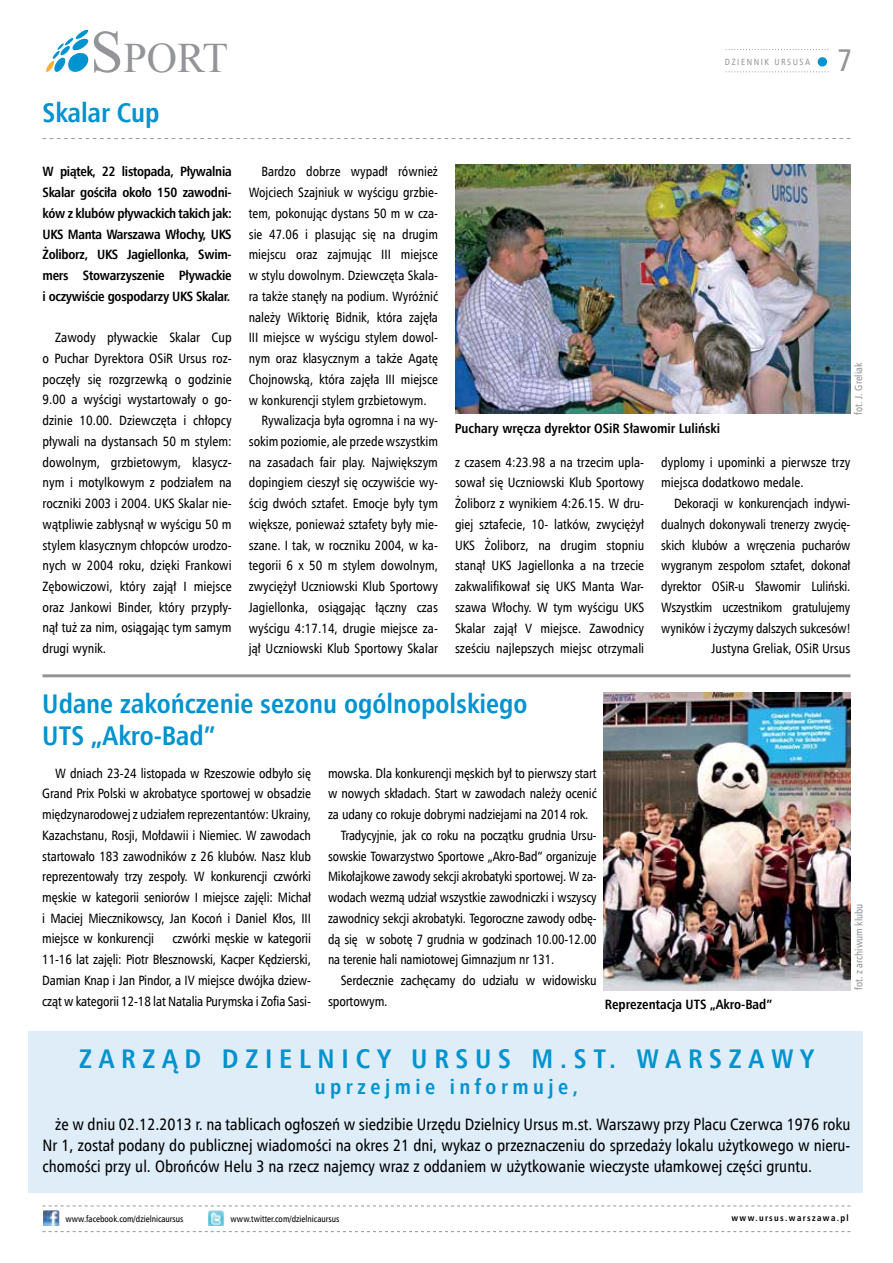
<style>
.page{position:relative;width:893px;height:1263px;background:#fff}
.page>*{position:absolute;margin:0;border:0;box-sizing:border-box;transform-origin:0 0}
.t1{font:42px "Times New Roman";color:#939598}
.t2{font:31.5px "Humnst 777 Cn EU";color:#939598}
.t3{font:700 27px/32.4px "Humnst 777 Cn EU";color:#0093d0}
.t4{font:700 27px "Humnst 777 Cn EU";letter-spacing:.25em;color:#0093d0}
.t5{font:700 21px "Humnst 777 Cn EU";letter-spacing:.215em;color:#0093d0}
.t6{font:16.5px/20.7px "Humnst 777 Cn EU";color:#000;text-align:justify}
.t7{font:13.5px/20.7px "Humnst 777 Cn EU";color:#000;text-align:justify}
.t8{font:700 13.5px/20.7px "Humnst 777 Cn EU";color:#000;text-align:justify}
.t9{font:10.5px "Humnst 777 Cn EU";color:#939598}
.t10{font:9px "Humnst 777 Cn EU";color:#000}
.t11{font:700 9px "Humnst 777 Cn EU";letter-spacing:.15em;color:#000}
.t12{font:9px "Humnst 777 Cn EU";letter-spacing:.175em;color:#939598}
.s1{font-size:60px}
</style>
<div class="page">
<svg style="left:46px;top:29px;width:42px;height:43px"></svg>
<svg style="left:726px;top:49px;width:102px;height:1px"></svg>
<svg style="left:726px;top:71px;width:102px;height:1px"></svg>
<div style="left:818px;top:57px;width:9px;height:10px;background:#0093d0;border-radius:50%"></div>
<svg style="left:43px;top:138px;width:807px;height:1px"></svg>
<svg style="left:43px;top:1205px;width:807px;height:1px"></svg>
<svg style="left:43px;top:1231px;width:807px;height:1px"></svg>
<img style="left:208px;top:1210px;width:16px;height:16px">
<img style="left:43px;top:1210px;width:16px;height:15px">
<div style="left:28px;top:1031px;width:834px;height:161px;background:#deedf7"></div>
<img style="left:455px;top:165px;width:395px;height:249px">
<hr style="left:43px;top:674px;width:807px;height:3px;background:#939598">
<img style="left:604px;top:693px;width:246px;height:297px">
<h1 class="t1" style="left:90px;top:29px;width:140px"><span class="s1">S</span>port</h1>
<h3 class="t3" style="left:43px;top:96px;width:119px">Skalar Cup</h3>
<p class="t8" style="left:43px;top:161px;width:191px">W piątek, 22 listopada, Pływalnia Skalar gościła około 150 zawodni&shy;ków z klubów pływackich takich jak:<br>UKS Manta Warszawa Włochy, UKS Żoliborz, UKS Jagiellonka, Swim&shy;mers Stowarzyszenie Pływackie i oczywiście gospodarzy UKS Skalar.</p>
<p class="t7" style="left:43px;top:327px;width:191px;text-indent:13px">Zawody pływackie Skalar Cup o Puchar Dyrektora OSiR Ursus roz&shy;poczęły się rozgrzewką o godzinie 9.00 a wyścigi wystartowały o go&shy;dzinie 10.00. Dziewczęta i chłopcy pływali na dystansach 50 m stylem: dowolnym, grzbietowym, klasycz&shy;nym i motylkowym z podziałem na roczniki 2003 i 2004. UKS Skalar nie&shy;wątpliwie zabłysnął w wyścigu 50 m stylem klasycznym chłopców urodzo&shy;nych w 2004 roku, dzięki Frankowi Zębowiczowi, który zajął I miejsce oraz Jankowi Binder, który przypły&shy;nął tuż za nim, osiągając tym samym drugi wynik.</p>
<p class="t7" style="left:261px;top:161px;width:178px">Bardzo dobrze wypadł również</p>
<p class="t7" style="left:249px;top:182px;width:191px">Wojciech Szajniuk w wyścigu grzbie-</p>
<p class="t7" style="left:249px;top:203px;width:191px">tem, pokonując dystans 50 m w cza-</p>
<p class="t7" style="left:249px;top:224px;width:191px">sie 47.06 i plasując się na drugim</p>
<p class="t7" style="left:249px;top:244px;width:191px">miejscu oraz zajmując III miejsce</p>
<p class="t7" style="left:249px;top:265px;width:191px">w stylu dowolnym. Dziewczęta Skala-</p>
<p class="t7" style="left:249px;top:286px;width:191px">ra także stanęły na podium. Wyróżnić</p>
<p class="t7" style="left:249px;top:306px;width:191px">należy Wiktorię Bidnik, która zajęła</p>
<p class="t7" style="left:249px;top:327px;width:191px">III miejsce w wyścigu stylem dowol-</p>
<p class="t7" style="left:249px;top:348px;width:191px">nym oraz klasycznym a także Agatę</p>
<p class="t7" style="left:249px;top:369px;width:191px">Chojnowską, która zajęła III miejsce</p>
<p class="t7" style="left:249px;top:389px;width:179px">w konkurencji stylem grzbietowym.</p>
<p class="t7" style="left:261px;top:410px;width:178px">Rywalizacja była ogromna i na wy-</p>
<p class="t7" style="left:249px;top:431px;width:191px">sokim poziomie, ale przede wszystkim</p>
<p class="t7" style="left:249px;top:452px;width:191px">na zasadach fair play. Największym</p>
<p class="t7" style="left:249px;top:472px;width:191px">dopingiem cieszył się oczywiście wy-</p>
<p class="t7" style="left:249px;top:493px;width:191px">ścig dwóch sztafet. Emocje były tym</p>
<p class="t7" style="left:249px;top:514px;width:191px">większe, ponieważ sztafety były mie-</p>
<p class="t7" style="left:249px;top:534px;width:191px">szane. I tak, w roczniku 2004, w ka-</p>
<p class="t7" style="left:249px;top:555px;width:191px">tegorii 6 x 50 m stylem dowolnym,</p>
<p class="t7" style="left:249px;top:576px;width:191px">zwyciężył Uczniowski Klub Sportowy</p>
<p class="t7" style="left:249px;top:597px;width:191px">Jagiellonka, osiągając łączny czas</p>
<p class="t7" style="left:249px;top:617px;width:191px">wyścigu 4:17.14, drugie miejsce za-</p>
<p class="t7" style="left:249px;top:638px;width:191px">jął Uczniowski Klub Sportowy Skalar</p>
<p class="t12" style="left:725px;top:56px;width:87px">DZIENNIK URSUSA</p>
<h2 class="t2" style="left:837px;top:41px;width:17px">7</h2>
<p class="t8" style="left:455px;top:417px;width:267px">Puchary wręcza dyrektor OSiR Sławomir Luliński</p>
<p class="t9" style="left:852px;top:415px;width:54px;rotate:-90deg">fot. J. Greliak</p>
<p class="t7" style="left:455px;top:452px;width:191px">z czasem 4:23.98 a na trzecim upla&shy;sował się Uczniowski Klub Sportowy Żoliborz z wynikiem 4:26.15. W dru&shy;giej sztafecie, 10- latków, zwyciężył UKS Żoliborz, na drugim stopniu stanął UKS Jagiellonka a na trzecie zakwalifikował się UKS Manta War&shy;szawa Włochy. W tym wyścigu UKS Skalar zajął V miejsce. Zawodnicy sześciu najlepszych miejsc otrzymali</p>
<p class="t7" style="left:661px;top:452px;width:191px">dyplomy i upominki a pierwsze trzy miejsca dodatkowo medale.</p>
<p class="t7" style="left:661px;top:493px;width:191px;text-align:right">Dekoracji w konkurencjach indywi&shy;dualnych dokonywali trenerzy zwycię&shy;skich klubów a wręczenia pucharów wygranym zespołom sztafet, dokonał dyrektor OSiR-u Sławomir Luliński.<br>Wszystkim uczestnikom gratulujemy wyników i życzymy dalszych sukcesów!<br>Justyna Greliak, OSiR Ursus</p>
<h3 class="t3" style="left:42px;top:687px;width:487px">Udane zakończenie sezonu ogólnopolskiego<br>UTS „Akro-Bad”</h3>
<p class="t7" style="left:42px;top:762px;width:270px;text-indent:13px">W dniach 23-24 listopada w Rzeszowie odbyło się Grand Prix Polski w akrobatyce sportowej w obsadzie międzynarodowej z udziałem reprezentantów: Ukrainy, Kazachstanu, Rosji, Mołdawii i Niemiec. W zawodach startowało 183 zawodników z 26 klubów. Nasz klub reprezentowały trzy zespoły. W konkurencji czwórki męskie w kategorii seniorów I miejsce zajęli: Michał i Maciej Miecznikowscy, Jan Kocoń i Daniel Kłos, III miejsce w konkurencji</p>
<p class="t7" style="left:328px;top:762px;width:270px">mowska. Dla konkurencji męskich był to pierwszy start</p>
<p class="t7" style="left:328px;top:783px;width:270px">w nowych składach. Start w zawodach należy ocenić</p>
<p class="t7" style="left:328px;top:804px;width:262px">za udany co rokuje dobrymi nadziejami na 2014 rok.</p>
<p class="t7" style="left:341px;top:825px;width:257px">Tradycyjnie, jak co roku na początku grudnia Ursu-</p>
<p class="t7" style="left:328px;top:845px;width:270px">sowskie Towarzystwo Sportowe „Akro-Bad” organizuje</p>
<p class="t7" style="left:328px;top:866px;width:270px">Mikołajkowe zawody sekcji akrobatyki sportowej. W za-</p>
<p class="t7" style="left:328px;top:887px;width:270px">wodach wezmą udział wszystkie zawodniczki i wszyscy</p>
<p class="t7" style="left:328px;top:908px;width:270px">zawodnicy sekcji akrobatyki. Tegoroczne zawody odbę-</p>
<p class="t7" style="left:328px;top:928px;width:270px">dą się w sobotę 7 grudnia w godzinach 10.00-12.00</p>
<p class="t7" style="left:328px;top:949px;width:228px">na terenie hali namiotowej Gimnazjum nr 131.</p>
<p class="t7" style="left:341px;top:970px;width:257px">Serdecznie zachęcamy do udziału w widowisku</p>
<p class="t7" style="left:328px;top:990px;width:61px">sportowym.</p>
<p class="t8" style="left:605px;top:994px;width:169px">Reprezentacja UTS „Akro-Bad”</p>
<p class="t7" style="left:42px;top:928px;width:270px;text-indent:130px">czwórki męskie w kategorii 11-16 lat zajęli: Piotr Błesznowski, Kacper Kędzierski, Damian Knap i Jan Pindor, a IV miejsce dwójka dziew&shy;cząt w kategorii 12-18 lat Natalia Purymska i Zofia Sasi-</p>
<p class="t9" style="left:852px;top:990px;width:88px;rotate:-90deg">fot. z archiwum klubu</p>
<h3 class="t4" style="left:79px;top:1042px;width:736px">ZARZĄD DZIELNICY URSUS M.ST. WARSZAWY</h3>
<h3 class="t5" style="left:315px;top:1073px;width:265px">uprzejmie informuje,</h3>
<p class="t6" style="left:43px;top:1114px;width:809px;text-indent:13px">że w dniu 02.12.2013 r. na tablicach ogłoszeń w siedzibie Urzędu Dzielnicy Ursus m.st. Warszawy przy Placu Czerwca 1976 roku Nr 1, został podany do publicznej wiadomości na okres 21 dni, wykaz o przeznaczeniu do sprzedaży lokalu użytkowego w nieru&shy;chomości przy ul. Obrońców Helu 3 na rzecz najemcy wraz z oddaniem w użytkowanie wieczyste ułamkowej części gruntu.</p>
<p class="t10" style="left:66px;top:1213px;width:120px">www.facebook.com/dzielnicaursus</p>
<p class="t10" style="left:231px;top:1213px;width:110px">www.twitter.com/dzielnicaursus</p>
<p class="t11" style="left:731px;top:1212px;width:119px">www.ursus.warszawa.pl</p>
</div>
